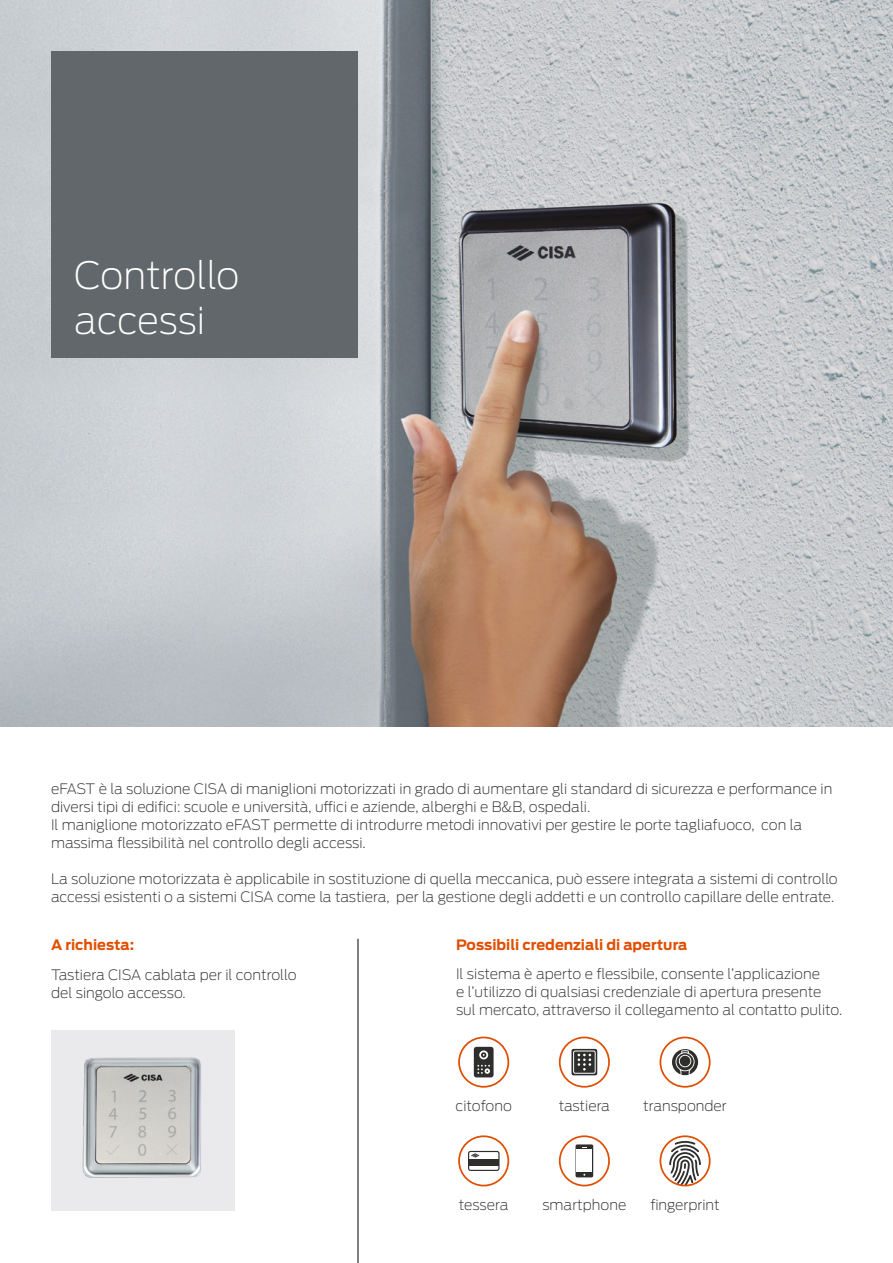
<style>
.page{position:relative;width:893px;height:1263px;background:#fff}
.page>*{position:absolute;margin:0;border:0;box-sizing:border-box;transform-origin:0 0}
.t1{font:200 37.5px/45px "Antenna";letter-spacing:-.005em;color:#fff}
.t2{font:200 14.25px/18px "Antenna";color:#2e2e2d}
.t3{font:700 14.25px "Antenna";color:#e04e00}
</style>
<div class="page">
<img style="left:0;top:0;width:893px;height:727px">
<div style="left:51px;top:1030px;width:184px;height:181px;background:#eae9eb"></div>
<img style="left:82px;top:1057px;width:119px;height:121px">
<div style="left:468px;top:1151px;width:31px;height:20px;border:1px solid #2e2e2d;border-radius:2px"></div>
<svg style="left:471px;top:1153px;width:9px;height:4px"></svg>
<div style="left:468px;top:1159px;width:31px;height:7px;background:#2e2e2d"></div>
<div style="left:458px;top:1135px;width:51px;height:51px;border:2px solid #e04e00;border-radius:50%"></div>
<svg style="left:575px;top:1144px;width:18px;height:33px"></svg>
<div style="left:577px;top:1149px;width:15px;height:23px;background:#fff"></div>
<div style="left:559px;top:1135px;width:51px;height:51px;border:2px solid #e04e00;border-radius:50%"></div>
<div style="left:51px;top:51px;width:306px;height:306px;background:#61676a"></div>
<hr style="left:358px;top:939px;width:1px;height:324px;background:#000">
<svg style="left:459px;top:1037px;width:49px;height:50px"></svg>
<div style="left:474px;top:1047px;width:20px;height:30px;background:#2e2e2d;border-radius:3px"></div>
<svg style="left:477px;top:1052px;width:13px;height:22px"></svg>
<div style="left:458px;top:1036px;width:51px;height:52px;border:2px solid #e04e00;border-radius:50%"></div>
<svg style="left:560px;top:1037px;width:49px;height:50px"></svg>
<svg style="left:571px;top:1049px;width:26px;height:26px"></svg>
<div style="left:573px;top:1051px;width:22px;height:22px;border:1px solid #fff;border-radius:2px"></div>
<svg style="left:578px;top:1054px;width:13px;height:16px"></svg>
<div style="left:559px;top:1036px;width:51px;height:52px;border:2px solid #e04e00;border-radius:50%"></div>
<svg style="left:672px;top:1049px;width:26px;height:26px"></svg>
<div style="left:659px;top:1036px;width:52px;height:52px;border:2px solid #e04e00;border-radius:50%"></div>
<svg style="left:661px;top:1138px;width:49px;height:48px"></svg>
<div style="left:659px;top:1135px;width:52px;height:51px;border:2px solid #e04e00;border-radius:50%"></div>
<h1 class="t1" style="left:74px;top:252px;width:167px">Controllo accessi</h1>
<p class="t2" style="left:51px;top:779px;width:783px">eFAST è la soluzione CISA di maniglioni motorizzati in grado di aumentare gli standard di sicurezza e performance in diversi tipi di edifici: scuole e università, uffici e aziende, alberghi e B&amp;B, ospedali.<br>Il maniglione motorizzato eFAST permette di introdurre metodi innovativi per gestire le porte tagliafuoco, con la massima flessibilità nel controllo degli accessi.</p>
<p class="t2" style="left:51px;top:869px;width:788px">La soluzione motorizzata è applicabile in sostituzione di quella meccanica, può essere integrata a sistemi di controllo accessi esistenti o a sistemi CISA come la tastiera, per la gestione degli addetti e un controllo capillare delle entrate.</p>
<p class="t3" style="left:51px;top:935px;width:85px">A richiesta:</p>
<p class="t2" style="left:51px;top:966px;width:247px">Tastiera CISA cablata per il controllo del singolo accesso.</p>
<p class="t3" style="left:456px;top:935px;width:233px">Possibili credenziali di apertura</p>
<p class="t2" style="left:456px;top:965px;width:388px">Il sistema è aperto e flessibile, consente l’applicazione<br>e l’utilizzo di qualsiasi credenziale di apertura presente sul mercato, attraverso il collegamento al contatto pulito.</p>
<p class="t2" style="left:455px;top:1096px;width:58px">citofono</p>
<p class="t2" style="left:559px;top:1096px;width:53px">tastiera</p>
<p class="t2" style="left:643px;top:1096px;width:85px">transponder</p>
<p class="t2" style="left:459px;top:1195px;width:51px">tessera</p>
<p class="t2" style="left:542px;top:1195px;width:86px">smartphone</p>
<p class="t2" style="left:650px;top:1195px;width:71px">fingerprint</p>
</div>
